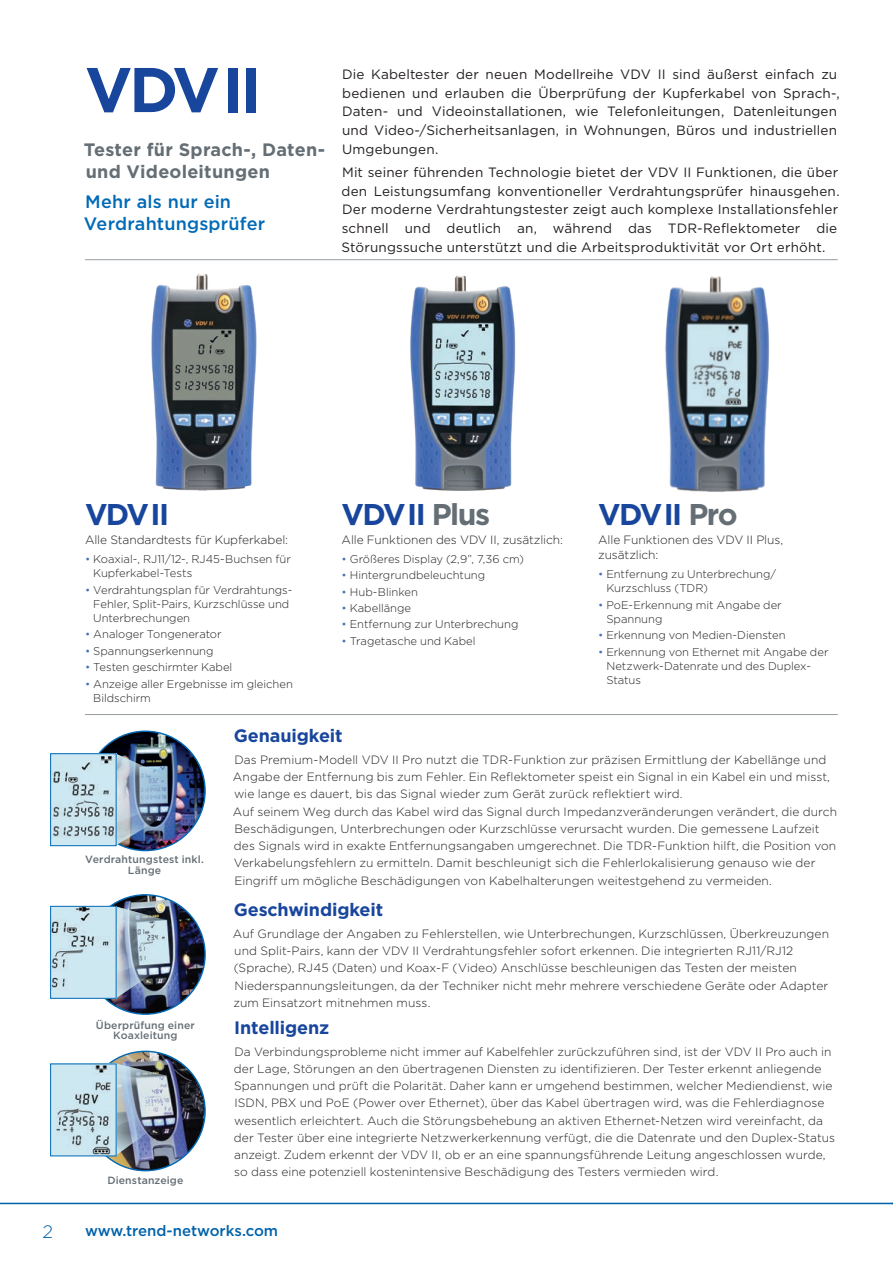
<style>
.page{position:relative;width:893px;height:1263px;background:#fff}
.page>*{position:absolute;margin:0;border:0;box-sizing:border-box;transform-origin:0 0}
.t1{font:700 63px "Gotham";color:#18469d}
.t2{font:700 30px "Gotham";letter-spacing:-.055em;color:#18469d}
.t3{font:700 18px/21.8px "Gotham";letter-spacing:.015em;color:#646e74}
.t4{font:700 18px "Gotham";letter-spacing:-.01em;color:#18469d}
.t5{font:500 18px/21.8px "Gotham";letter-spacing:.01em;color:#016ab6}
.t6{font:300 18px "Gotham";color:#0162ab}
.t7{font:500 15px "Gotham";color:#0162ab}
.t8{font:13.5px/18.8px "Gotham";letter-spacing:.01em;color:#231f20}
.t9{font:300 12px/17.2px "Gotham";letter-spacing:.005em;color:#231f20}
.t10{font:300 11.25px/14.2px "Gotham";color:#231f20}
.t11{font:500 10.5px/10.5px "Gotham";letter-spacing:.015em;color:#646e74;text-align:center}
.s1{color:#4772b9}
.s2{color:#646e74}
</style>
<div class="page">
<hr style="left:85px;top:259px;width:753px;height:1px;background:#959ca1">
<hr style="left:85px;top:714px;width:753px;height:1px;background:#959ca1">
<img style="left:86px;top:731px;width:119px;height:119px;border-radius:60px">
<img style="left:86px;top:895px;width:119px;height:119px;border-radius:60px">
<img style="left:86px;top:1051px;width:119px;height:120px;border-radius:60px">
<img style="left:117px;top:1063px;width:56px;height:92px">
<img style="left:52px;top:1065px;width:63px;height:89px">
<div style="left:50px;top:1063px;width:67px;height:93px;border:1px solid #016ab6"></div>
<img style="left:117px;top:906px;width:52px;height:92px">
<img style="left:52px;top:908px;width:63px;height:89px">
<div style="left:50px;top:906px;width:67px;height:93px;border:1px solid #016ab6"></div>
<img style="left:117px;top:753px;width:51px;height:92px">
<img style="left:52px;top:755px;width:63px;height:89px">
<div style="left:50px;top:753px;width:67px;height:93px;border:1px solid #016ab6"></div>
<img style="left:151px;top:274px;width:106px;height:217px">
<img style="left:410px;top:275px;width:106px;height:216px">
<img style="left:665px;top:276px;width:105px;height:216px">
<hr style="left:0;top:1203px;width:893px;height:1px;background:#0162ab">
<h1 class="t1" style="left:85px;top:48px;width:178px">VDV II</h1>
<h3 class="t3" style="left:84px;top:138px;width:243px">Tester für Sprach-, Daten&shy;und Videoleitungen</h3>
<h3 class="t5" style="left:84px;top:190px;width:183px">Mehr als nur ein<br>Verdrahtungsprüfer</h3>
<p class="t8" style="left:342px;top:64px;width:499px">Die Kabeltester der neuen Modellreihe VDV II sind äußerst einfach zu bedienen und erlauben die Überprüfung der Kupferkabel von Sprach-, Daten- und Videoinstallationen, wie Telefonleitungen, Datenleitungen und Video-/Sicherheitsanlagen, in Wohnungen, Büros und industriellen Umgebungen.</p>
<p class="t8" style="left:342px;top:162px;width:499px">Mit seiner führenden Technologie bietet der VDV II Funktionen, die über den Leistungsumfang konventioneller Verdrahtungsprüfer hinausgehen.<br>Der moderne Verdrahtungstester zeigt auch komplexe Installationsfehler schnell und deutlich an, während das TDR-Reflektometer die Störungssuche unterstützt und die Arbeitsproduktivität vor Ort erhöht.</p>
<h2 class="t2" style="left:85px;top:495px;width:86px">VDV II</h2>
<p class="t9" style="left:85px;top:531px;width:205px">Alle Standardtests für Kupferkabel:</p>
<p class="t10" style="left:93px;top:551px;width:199px;text-indent:-8px"><span class="s1">•</span> Koaxial-, RJ11/12-, RJ45-Buchsen für<br>Kupferkabel-Tests</p>
<p class="t10" style="left:93px;top:582px;width:201px;text-indent:-8px"><span class="s1">•</span> Verdrahtungsplan für Verdrahtungs-<br>Fehler, Split-Pairs, Kurzschlüsse und<br>Unterbrechungen</p>
<p class="t10" style="left:85px;top:627px;width:138px"><span class="s1">•</span> Analoger Tongenerator</p>
<p class="t10" style="left:85px;top:643px;width:130px"><span class="s1">•</span> Spannungserkennung</p>
<p class="t10" style="left:85px;top:660px;width:149px"><span class="s1">•</span> Testen geschirmter Kabel</p>
<p class="t10" style="left:93px;top:676px;width:201px;text-indent:-8px"><span class="s1">•</span> Anzeige aller Ergebnisse im gleichen<br>Bildschirm</p>
<h2 class="t2" style="left:342px;top:495px;width:150px">VDV II <span class="s2">Plus</span></h2>
<p class="t9" style="left:342px;top:531px;width:223px">Alle Funktionen des VDV II, zusätzlich:</p>
<p class="t10" style="left:342px;top:551px;width:184px"><span class="s1">•</span> Größeres Display (2,9”, 7,36 cm)</p>
<p class="t10" style="left:342px;top:568px;width:145px"><span class="s1">•</span> Hintergrundbeleuchtung</p>
<p class="t10" style="left:342px;top:584px;width:78px"><span class="s1">•</span> Hub-Blinken</p>
<p class="t10" style="left:342px;top:601px;width:71px"><span class="s1">•</span> Kabellänge</p>
<p class="t10" style="left:342px;top:617px;width:178px"><span class="s1">•</span> Entfernung zur Unterbrechung</p>
<p class="t10" style="left:342px;top:633px;width:136px"><span class="s1">•</span> Tragetasche und Kabel</p>
<h2 class="t2" style="left:598px;top:495px;width:141px">VDV II <span class="s2">Pro</span></h2>
<p class="t9" style="left:598px;top:532px;width:187px;line-height:15px">Alle Funktionen des VDV II Plus, zusätzlich:</p>
<p class="t10" style="left:606px;top:566px;width:171px;text-indent:-8px"><span class="s1">•</span> Entfernung zu Unterbrechung/<br>Kurzschluss (TDR)</p>
<p class="t10" style="left:606px;top:597px;width:177px;text-indent:-8px"><span class="s1">•</span> PoE-Erkennung mit Angabe der<br>Spannung</p>
<p class="t10" style="left:598px;top:628px;width:189px"><span class="s1">•</span> Erkennung von Medien-Diensten</p>
<p class="t10" style="left:606px;top:644px;width:224px;text-indent:-8px"><span class="s1">•</span> Erkennung von Ethernet mit Angabe der<br>Netzwerk-Datenrate und des Duplex-<br>Status</p>
<p class="t11" style="left:85px;top:854px;width:120px">Verdrahtungstest inkl.<br>Länge</p>
<p class="t11" style="left:96px;top:1019px;width:100px">Überprüfung einer<br>Koaxleitung</p>
<p class="t11" style="left:107px;top:1175px;width:78px">Dienstanzeige</p>
<h3 class="t4" style="left:234px;top:724px;width:110px">Genauigkeit</h3>
<p class="t9" style="left:233px;top:751px;width:606px">Das Premium-Modell VDV II Pro nutzt die TDR-Funktion zur präzisen Ermittlung der Kabellänge und Angabe der Entfernung bis zum Fehler. Ein Reflektometer speist ein Signal in ein Kabel ein und misst, wie lange es dauert, bis das Signal wieder zum Gerät zurück reflektiert wird.<br>Auf seinem Weg durch das Kabel wird das Signal durch Impedanzveränderungen verändert, die durch Beschädigungen, Unterbrechungen oder Kurzschlüsse verursacht wurden. Die gemessene Laufzeit des Signals wird in exakte Entfernungsangaben umgerechnet. Die TDR-Funktion hilft, die Position von Verkabelungsfehlern zu ermitteln. Damit beschleunigt sich die Fehlerlokalisierung genauso wie der Eingriff um mögliche Beschädigungen von Kabelhalterungen weitestgehend zu vermeiden.</p>
<h3 class="t4" style="left:234px;top:898px;width:151px">Geschwindigkeit</h3>
<p class="t9" style="left:233px;top:925px;width:597px">Auf Grundlage der Angaben zu Fehlerstellen, wie Unterbrechungen, Kurzschlüssen, Überkreuzungen und Split-Pairs, kann der VDV II Verdrahtungsfehler sofort erkennen. Die integrierten RJ11/RJ12 (Sprache), RJ45 (Daten) und Koax-F (Video) Anschlüsse beschleunigen das Testen der meisten Niederspannungsleitungen, da der Techniker nicht mehr mehrere verschiedene Geräte oder Adapter zum Einsatzort mitnehmen muss.</p>
<h3 class="t4" style="left:234px;top:1016px;width:97px">Intelligenz</h3>
<p class="t9" style="left:234px;top:1042px;width:603px">Da Verbindungsprobleme nicht immer auf Kabelfehler zurückzuführen sind, ist der VDV II Pro auch in der Lage, Störungen an den übertragenen Diensten zu identifizieren. Der Tester erkennt anliegende Spannungen und prüft die Polarität. Daher kann er umgehend bestimmen, welcher Mediendienst, wie ISDN, PBX und PoE (Power over Ethernet), über das Kabel übertragen wird, was die Fehlerdiagnose wesentlich erleichtert. Auch die Störungsbehebung an aktiven Ethernet-Netzen wird vereinfacht, da der Tester über eine integrierte Netzwerkerkennung verfügt, die die Datenrate und den Duplex-Status anzeigt. Zudem erkennt der VDV II, ob er an eine spannungsführende Leitung angeschlossen wurde, so dass eine potenziell kostenintensive Beschädigung des Testers vermieden wird.</p>
<h3 class="t6" style="left:43px;top:1220px;width:12px">2</h3>
<p class="t7" style="left:85px;top:1221px;width:195px">www.trend-networks.com</p>
</div>
